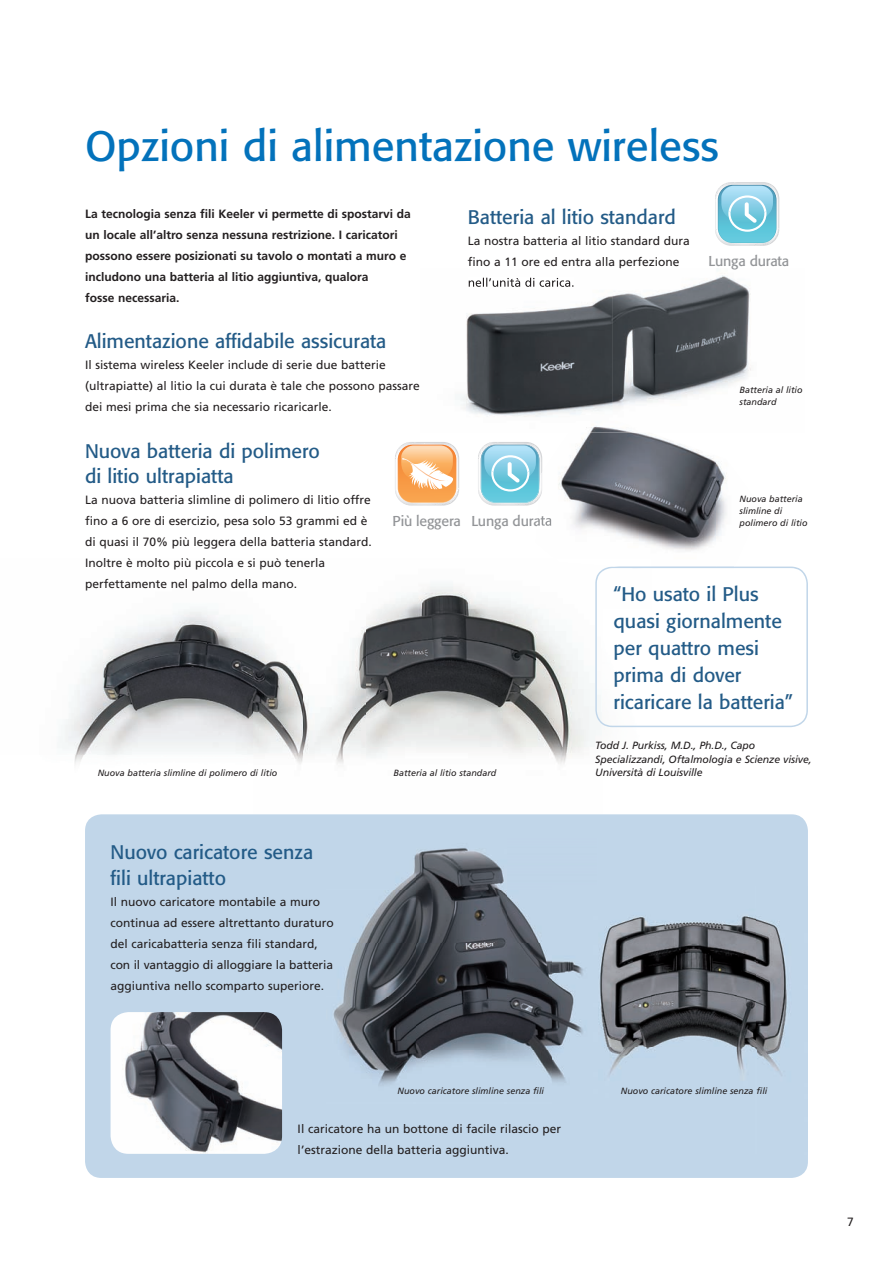
<style>
.page{position:relative;width:893px;height:1263px;background:#fff}
.page>*{position:absolute;margin:0;border:0;box-sizing:border-box;transform-origin:0 0}
.t1{font:42px "Formata BQ";color:#0372bb}
.t2{font:19.5px/27px "Formata BQ";color:#235b87}
.t3{font:14.25px "Formata BQ";letter-spacing:-.01em;color:#939598}
.t4{font:12px/21px "Frutiger";color:#231f20}
.t5{font:700 12px/21px "Frutiger";color:#231f20}
.t6{font:italic 10.5px/13.5px "Frutiger";letter-spacing:-.01em;color:#231f20}
.t7{font:italic 9px/12px "Frutiger";color:#231f20}
</style>
<div class="page">
<img style="left:60px;top:609px;width:193px;height:217px">
<img style="left:253px;top:584px;width:399px;height:180px">
<div style="left:85px;top:814px;width:723px;height:364px;background:#c1d6e9;border-radius:16px"></div>
<img style="left:393px;top:848px;width:111px;height:43px">
<img style="left:333px;top:891px;width:220px;height:194px">
<img style="left:757px;top:919px;width:30px;height:157px">
<img style="left:599px;top:916px;width:158px;height:131px">
<img style="left:607px;top:1047px;width:150px;height:28px">
<img style="left:553px;top:961px;width:30px;height:122px">
<svg style="left:395px;top:442px;width:64px;height:63px"></svg>
<img style="left:460px;top:275px;width:291px;height:142px">
<img style="left:469px;top:278px;width:104px;height:9px">
<svg style="left:715px;top:182px;width:64px;height:64px"></svg>
<img style="left:542px;top:432px;width:174px;height:135px">
<img style="left:716px;top:461px;width:45px;height:106px">
<img style="left:554px;top:558px;width:98px;height:9px">
<svg style="left:478px;top:442px;width:64px;height:63px"></svg>
<svg style="left:595px;top:567px;width:213px;height:160px"></svg>
<img style="left:537px;top:514px;width:14px;height:15px">
<img style="left:569px;top:410px;width:81px;height:22px">
<img style="left:614px;top:567px;width:120px;height:1px">
<img style="left:111px;top:1012px;width:171px;height:142px">
<h1 class="t1" style="left:85px;top:120px;width:635px">Opzioni di alimentazione wireless</h1>
<p class="t5" style="left:85px;top:203px;width:327px">La tecnologia senza fili Keeler vi permette di spostarvi da un locale all’altro senza nessuna restrizione. I caricatori possono essere posizionati su tavolo o montati a muro e includono una batteria al litio aggiuntiva, qualora<br>fosse necessaria.</p>
<h2 class="t2" style="left:85px;top:328px;width:303px">Alimentazione affidabile assicurata</h2>
<p class="t4" style="left:85px;top:354px;width:336px">Il sistema wireless Keeler include di serie due batterie (ultrapiatte) al litio la cui durata è tale che possono passare dei mesi prima che sia necessario ricaricarle.</p>
<h2 class="t2" style="left:85px;top:438px;width:236px;line-height:25.5px">Nuova batteria di polimero di litio ultrapiatta</h2>
<p class="t4" style="left:85px;top:489px;width:288px">La nuova batteria slimline di polimero di litio offre fino a 6 ore di esercizio, pesa solo 53 grammi ed è di quasi il 70% più leggera della batteria standard.<br>Inoltre è molto più piccola e si può tenerla perfettamente nel palmo della mano.</p>
<h2 class="t2" style="left:468px;top:203px;width:210px">Batteria al litio standard</h2>
<p class="t4" style="left:468px;top:230px;width:224px">La nostra batteria al litio standard dura fino a 11 ore ed entra alla perfezione</p>
<p class="t3" style="left:708px;top:252px;width:82px">Lunga durata</p>
<p class="t7" style="left:739px;top:384px;width:65px">Batteria al litio standard</p>
<p class="t7" style="left:739px;top:493px;width:70px">Nuova batteria slimline di polimero di litio</p>
<p class="t3" style="left:393px;top:512px;width:161px">Più leggera Lunga durata</p>
<h2 class="t2" style="left:614px;top:580px;width:181px">“Ho usato il Plus quasi giornalmente per quattro mesi prima di dover ricaricare la batteria”</h2>
<p class="t6" style="left:595px;top:739px;width:218px">Todd J. Purkiss, M.D., Ph.D., Capo<br>Specializzandi, Oftalmologia e Scienze visive,<br>Università di Louisville</p>
<p class="t7" style="left:98px;top:766px;width:181px">Nuova batteria slimline di polimero di litio</p>
<p class="t7" style="left:394px;top:766px;width:104px">Batteria al litio standard</p>
<h2 class="t2" style="left:111px;top:840px;width:204px;line-height:25.5px">Nuovo caricatore senza fili ultrapiatto</h2>
<p class="t4" style="left:111px;top:891px;width:225px">Il nuovo caricatore montabile a muro continua ad essere altrettanto duraturo del caricabatteria senza fili standard, con il vantaggio di alloggiare la batteria aggiuntiva nello scomparto superiore.</p>
<p class="t7" style="left:398px;top:1084px;width:148px">Nuovo caricatore slimline senza fili</p>
<p class="t7" style="left:621px;top:1084px;width:148px">Nuovo caricatore slimline senza fili</p>
<p class="t4" style="left:298px;top:1118px;width:265px">Il caricatore ha un bottone di facile rilascio per l’estrazione della batteria aggiuntiva.</p>
<p class="t4" style="left:847px;top:1211px;width:8px">7</p>
</div>
